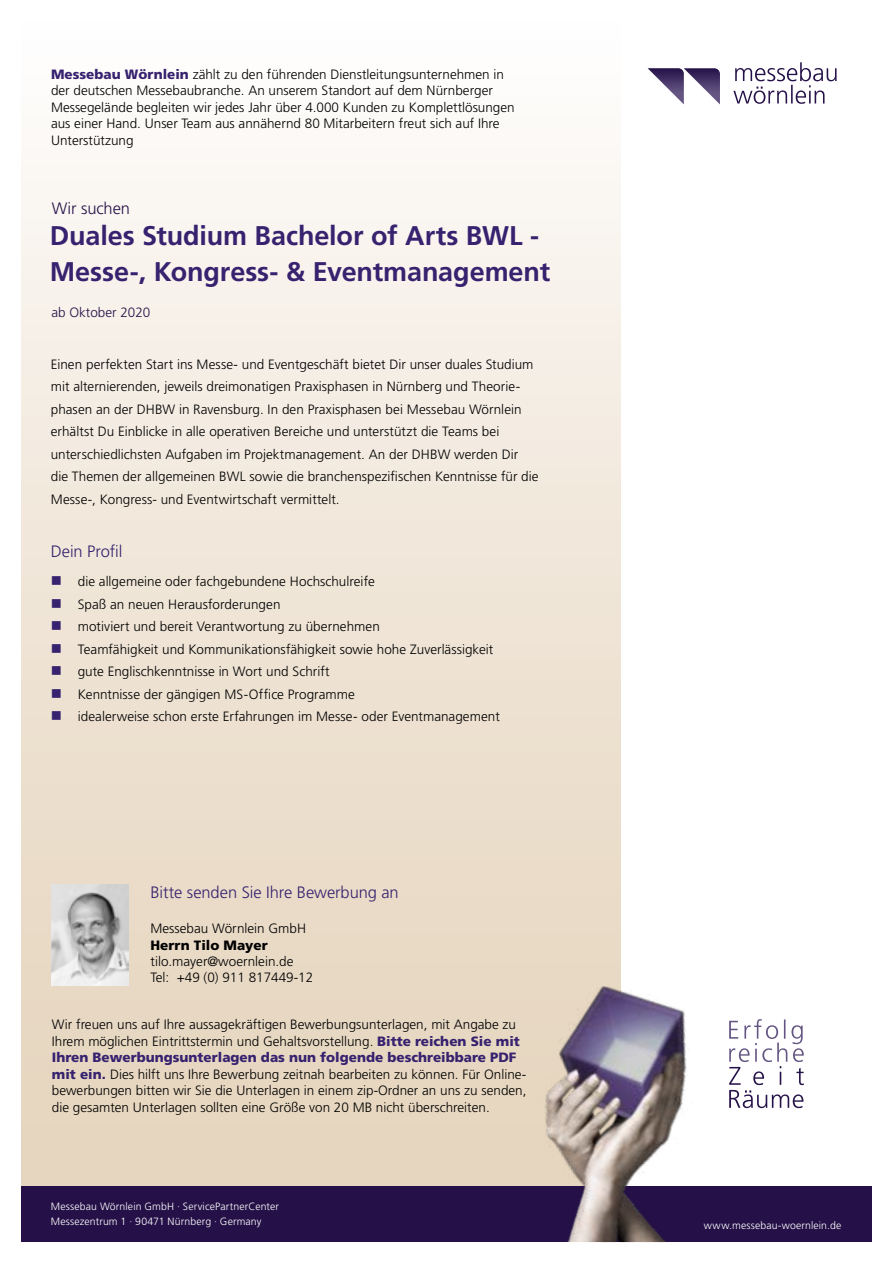
<style>
.page{position:relative;width:893px;height:1263px;background:#fff}
.page>*{position:absolute;margin:0;border:0;box-sizing:border-box;transform-origin:0 0}
.t1{font:700 27px/36px "Frutiger";letter-spacing:-.005em;color:#36226f}
.t2{font:300 16.5px "Frutiger";letter-spacing:-.005em;color:#36226f}
.t3{font:300 16.5px "Frutiger";letter-spacing:-.005em;color:#251148}
.t4{font:300 13.5px/22.5px "Frutiger";color:#000}
.t5{font:900 13.5px "Frutiger";color:#000}
.t6{font:300 13.5px "Frutiger";color:#251148}
.t7{font:300 10.5px/15px "Frutiger";letter-spacing:.015em;color:#fff}
.s1{font-weight:900;color:#36226f}
</style>
<div class="page">
<svg style="left:648px;top:68px;width:72px;height:36px"></svg>
<svg style="left:733px;top:62px;width:104px;height:42px"></svg>
<div style="left:21px;top:22px;width:600px;height:1165px;background:linear-gradient(to bottom,#fdfcfa,#e3d1b9)"></div>
<svg style="left:729px;top:1019px;width:75px;height:89px"></svg>
<div style="left:21px;top:1187px;width:851px;height:55px;background:#251148"></div>
<img style="left:460px;top:986px;width:238px;height:256px">
<img style="left:52px;top:884px;width:77px;height:101px">
<svg style="left:52px;top:576px;width:9px;height:9px"></svg>
<svg style="left:52px;top:599px;width:9px;height:8px"></svg>
<svg style="left:52px;top:621px;width:9px;height:9px"></svg>
<svg style="left:52px;top:644px;width:9px;height:8px"></svg>
<svg style="left:52px;top:666px;width:9px;height:9px"></svg>
<svg style="left:52px;top:689px;width:9px;height:8px"></svg>
<svg style="left:52px;top:711px;width:9px;height:9px"></svg>
<p class="t4" style="left:51px;top:66px;width:465px;line-height:16.5px"><span class="s1">Messebau Wörnlein</span> zählt zu den führenden Dienstleitungsunternehmen in der deutschen Messebaubranche. An unserem Standort auf dem Nürnberger Messegelände begleiten wir jedes Jahr über 4.000 Kunden zu Komplettlösungen aus einer Hand. Unser Team aus annähernd 80 Mitarbeitern freut sich auf Ihre Unterstützung</p>
<p class="t3" style="left:52px;top:199px;width:80px">Wir suchen</p>
<h1 class="t1" style="left:50px;top:218px;width:502px">Duales Studium Bachelor of Arts BWL -<br>Messe-, Kongress- &amp; Eventmanagement</h1>
<p class="t6" style="left:51px;top:304px;width:101px">ab Oktober 2020</p>
<p class="t4" style="left:51px;top:353px;width:489px">Einen perfekten Start ins Messe- und Eventgeschäft bietet Dir unser duales Studium mit alternierenden, jeweils dreimonatigen Praxisphasen in Nürnberg und Theorie&shy;phasen an der DHBW in Ravensburg. In den Praxisphasen bei Messebau Wörnlein erhältst Du Einblicke in alle operativen Bereiche und unterstützt die Teams bei unterschiedlichsten Aufgaben im Projektmanagement. An der DHBW werden Dir die Themen der allgemeinen BWL sowie die branchenspezifischen Kenntnisse für die Messe-, Kongress- und Eventwirtschaft vermittelt.</p>
<p class="t2" style="left:51px;top:542px;width:73px">Dein Profil</p>
<p class="t4" style="left:78px;top:570px;width:423px">die allgemeine oder fachgebundene Hochschulreife<br>Spaß an neuen Herausforderungen<br>motiviert und bereit Verantwortung zu übernehmen<br>Teamfähigkeit und Kommunikationsfähigkeit sowie hohe Zuverlässigkeit gute Englischkenntnisse in Wort und Schrift<br>Kenntnisse der gängigen MS-Office Programme<br>idealerweise schon erste Erfahrungen im Messe- oder Eventmanagement</p>
<p class="t2" style="left:151px;top:883px;width:250px">Bitte senden Sie Ihre Bewerbung an</p>
<p class="t4" style="left:151px;top:917px;width:157px">Messebau Wörnlein GmbH</p>
<p class="t5" style="left:151px;top:937px;width:119px">Herrn Tilo Mayer</p>
<p class="t4" style="left:151px;top:953px;width:164px;line-height:16.2px">tilo.mayer@woernlein.de<br>Tel: +49 (0) 911 817449-12</p>
<p class="t4" style="left:52px;top:1016px;width:476px;line-height:16.5px">Wir freuen uns auf Ihre aussagekräftigen Bewerbungsunterlagen, mit Angabe zu Ihrem möglichen Eintrittstermin und Gehaltsvorstellung. <span class="s1">Bitte reichen Sie mit Ihren Bewerbungsunterlagen das nun folgende beschreibbare PDF mit ein.</span> Dies hilft uns Ihre Bewerbung zeitnah bearbeiten zu können. Für Online&shy;bewerbungen bitten wir Sie die Unterlagen in einem zip-Ordner an uns zu senden, die gesamten Unterlagen sollten eine Größe von 20 MB nicht überschreiten.</p>
<p class="t7" style="left:51px;top:1198px;width:230px">Messebau Wörnlein GmbH · ServicePartnerCenter<br>Messezentrum 1 · 90471 Nürnberg · Germany</p>
<p class="t7" style="left:704px;top:1218px;width:139px">www.messebau-woernlein.de</p>
</div>
